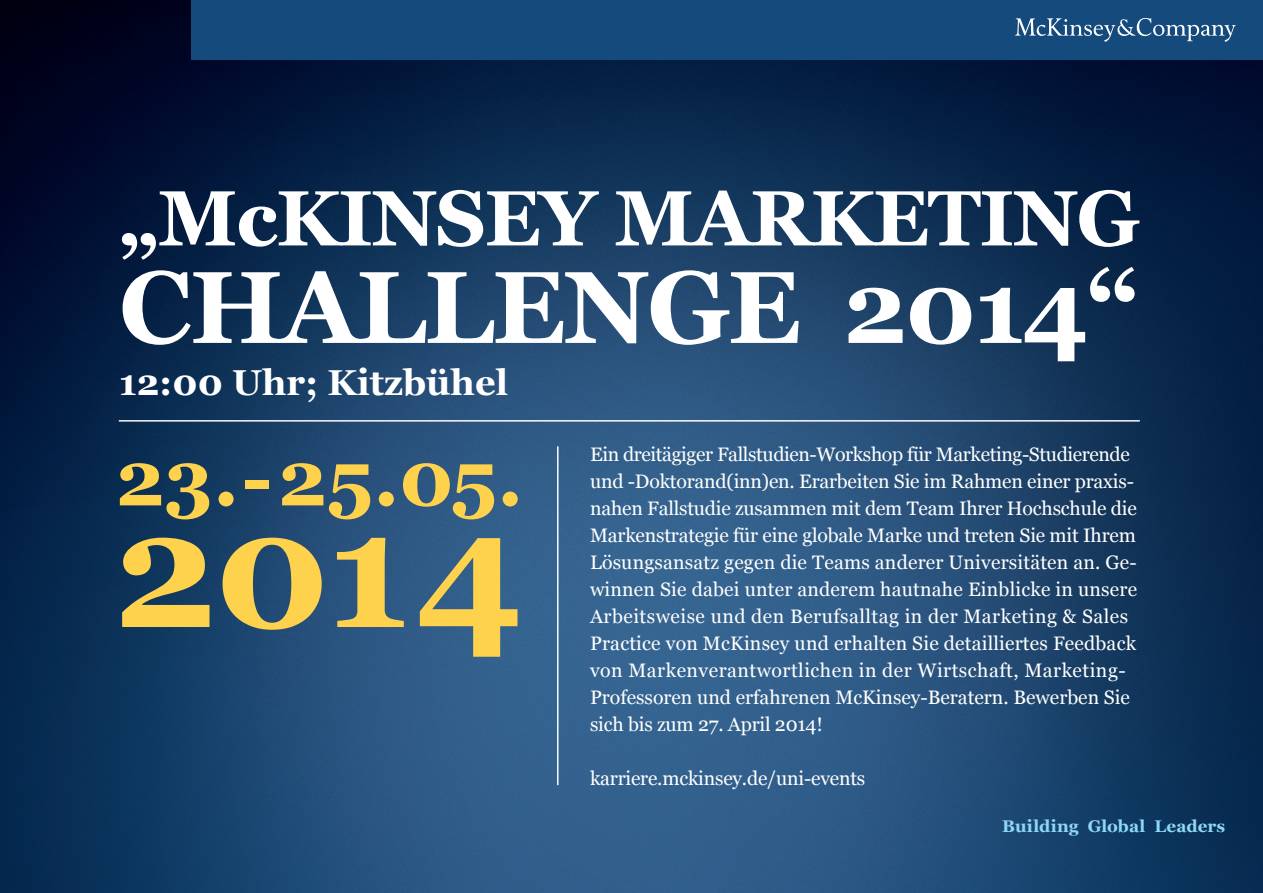
<style>
.page{position:relative;width:1263px;height:893px;background:#fff}
.page>*{position:absolute;margin:0;border:0;box-sizing:border-box;transform-origin:0 0}
.t1{font:700 165px "Georgia";color:#fed24c}
.t2{font:700 102px "Georgia";letter-spacing:-.02em;color:#fff}
.t3{font:700 78px "Georgia";letter-spacing:-.02em;color:#fff}
.t4{font:700 78px "Georgia";color:#fed24c}
.t5{font:700 36px "Georgia";color:#fff}
.t6{font:19.5px/27px "Georgia";letter-spacing:.01em;color:#fff;text-align:justify}
.t7{font:19.5px/27px "Georgia";letter-spacing:-.02em;color:#fff}
.t8{font:19.5px "Georgia";letter-spacing:-.01em;color:#fff}
.t9{font:700 16.8px "Georgia";letter-spacing:.005em;color:#8dd7f7}
</style>
<div class="page">
<img style="left:0;top:0;width:1263px;height:893px">
<hr style="left:119px;top:420px;width:1021px;height:2px;background:#fff">
<hr style="left:557px;top:446px;width:1px;height:339px;background:#fff">
<div style="left:192px;top:0;width:1071px;height:60px;background:#144a7c"></div>
<svg style="left:1015px;top:18px;width:221px;height:24px"></svg>
<p class="t3" style="left:119px;top:168px;width:1022px">„McKINSEY MARKETING</p>
<p class="t2" style="left:119px;top:242px;width:1022px">CHALLENGE 2014“</p>
<p class="t5" style="left:119px;top:359px;width:390px">12:00 Uhr; Kitzbühel</p>
<p class="t4" style="left:116px;top:428px;width:409px">23. - 25.05.</p>
<p class="t1" style="left:113px;top:464px;width:411px">2014</p>
<p class="t7" style="left:590px;top:441px;width:545px">Ein dreitägiger Fallstudien-Workshop für Marketing-Studierende und -Doktorand(inn)en. Erarbeiten Sie im Rahmen einer praxis-</p>
<p class="t6" style="left:590px;top:495px;width:548px">nahen Fallstudie zusammen mit dem Team Ihrer Hochschule die Markenstrategie für eine globale Marke und treten Sie mit Ihrem Lösungsansatz gegen die Teams anderer Universitäten an. Ge-</p>
<p class="t6" style="left:590px;top:576px;width:548px;text-align:left">winnen Sie dabei unter anderem hautnahe Einblicke in unsere Arbeitsweise und den Berufsalltag in der Marketing &amp; Sales Practice von McKinsey und erhalten Sie detailliertes Feedback von Markenverantwortlichen in der Wirtschaft, Marketing-Professoren und erfahrenen McKinsey-Beratern. Bewerben Sie sich bis zum 27. April 2014!</p>
<p class="t8" style="left:590px;top:767px;width:277px">karriere.mckinsey.de/uni-events</p>
<p class="t9" style="left:1002px;top:815px;width:225px">Building Global Leaders</p>
</div>
